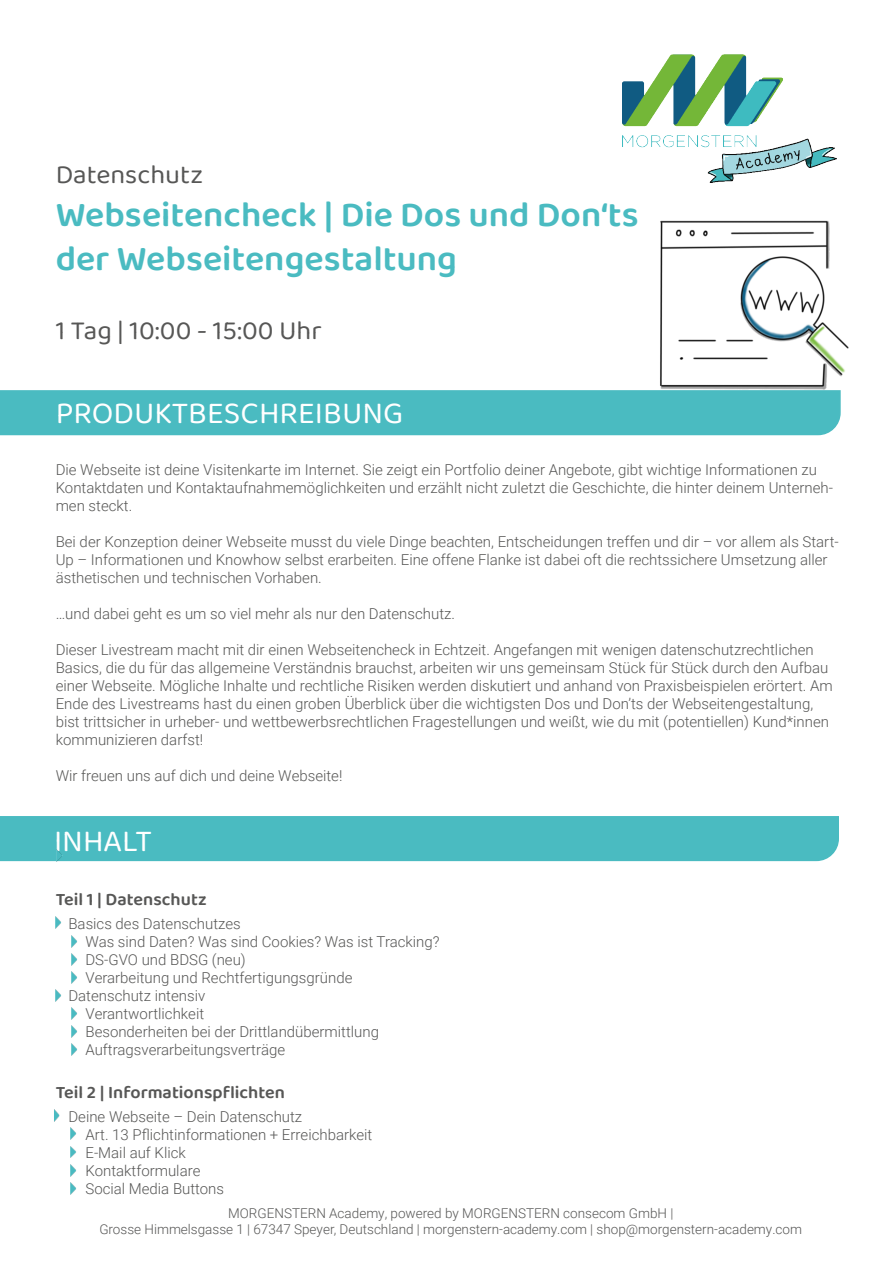
<style>
.page{position:relative;width:893px;height:1263px;background:#fff}
.page>*{position:absolute;margin:0;border:0;box-sizing:border-box;transform-origin:0 0}
.t1{font:600 36px "Baloo Chettan 2";color:#4abbc1}
.t2{font:31.5px "Baloo Chettan 2";color:#fff}
.t3{font:27px "Baloo Chettan 2";color:#575756}
.t4{font:600 18px "Baloo Chettan 2";color:#575756}
.t5{font:300 15px/18px "Roboto";color:#575756}
.t6{font:300 13.5px "Roboto";color:#575756}
</style>
<div class="page">
<img style="left:622px;top:54px;width:213px;height:100px">
<div style="left:0;top:390px;width:604px;height:46px;background:#4abbc1"></div>
<div style="left:0;top:816px;width:839px;height:46px;background:#4abbc1"></div>
<svg style="left:55px;top:916px;width:7px;height:12px"></svg>
<img style="left:604px;top:154px;width:245px;height:282px">
<svg style="left:71px;top:935px;width:7px;height:12px"></svg>
<svg style="left:55px;top:990px;width:7px;height:12px"></svg>
<svg style="left:71px;top:954px;width:7px;height:11px"></svg>
<svg style="left:71px;top:972px;width:7px;height:11px"></svg>
<svg style="left:71px;top:1008px;width:7px;height:12px"></svg>
<svg style="left:71px;top:1026px;width:7px;height:12px"></svg>
<svg style="left:71px;top:1044px;width:7px;height:12px"></svg>
<svg style="left:54px;top:1110px;width:6px;height:12px"></svg>
<svg style="left:70px;top:1128px;width:7px;height:12px"></svg>
<svg style="left:70px;top:1146px;width:6px;height:12px"></svg>
<svg style="left:70px;top:1164px;width:7px;height:12px"></svg>
<svg style="left:70px;top:1182px;width:7px;height:12px"></svg>
<p class="t3" style="left:56px;top:156px;width:149px">Datenschutz</p>
<p class="t1" style="left:56px;top:190px;width:584px">Webseitencheck | Die Dos und Don‘ts</p>
<p class="t1" style="left:56px;top:233px;width:403px">der Webseitengestaltung</p>
<p class="t3" style="left:56px;top:311px;width:268px">1 Tag | 10:00 - 15:00 Uhr</p>
<p class="t2" style="left:56px;top:391px;width:349px">PRODUKTBESCHREIBUNG</p>
<p class="t5" style="left:56px;top:460px;width:779px">Die Webseite ist deine Visitenkarte im Internet. Sie zeigt ein Portfolio deiner Angebote, gibt wichtige Informationen zu<br>Kontaktdaten und Kontaktaufnahmemöglichkeiten und erzählt nicht zuletzt die Geschichte, die hinter deinem Unterneh&shy;men steckt.</p>
<p class="t5" style="left:56px;top:532px;width:785px">Bei der Konzeption deiner Webseite musst du viele Dinge beachten, Entscheidungen treffen und dir – vor allem als Start-<br>Up – Informationen und Knowhow selbst erarbeiten. Eine offene Flanke ist dabei oft die rechtssichere Umsetzung aller ästhetischen und technischen Vorhaben.</p>
<p class="t5" style="left:56px;top:604px;width:401px">…und dabei geht es um so viel mehr als nur den Datenschutz.</p>
<p class="t5" style="left:56px;top:640px;width:778px">Dieser Livestream macht mit dir einen Webseitencheck in Echtzeit. Angefangen mit wenigen datenschutzrechtlichen Basics, die du für das allgemeine Verständnis brauchst, arbeiten wir uns gemeinsam Stück für Stück durch den Aufbau einer Webseite. Mögliche Inhalte und rechtliche Risiken werden diskutiert und anhand von Praxisbeispielen erörtert. Am Ende des Livestreams hast du einen groben Überblick über die wichtigsten Dos und Don’ts der Webseitengestaltung, bist trittsicher in urheber- und wettbewerbsrechtlichen Fragestellungen und weißt, wie du mit (potentiellen) Kund*innen kommunizieren darfst!</p>
<p class="t5" style="left:56px;top:766px;width:288px">Wir freuen uns auf dich und deine Webseite!</p>
<p class="t2" style="left:54px;top:818px;width:100px">INHALT</p>
<p class="t4" style="left:56px;top:886px;width:152px">Teil 1 | Datenschutz</p>
<p class="t5" style="left:68px;top:914px;width:174px">Basics des Datenschutzes</p>
<p class="t5" style="left:85px;top:932px;width:356px">Was sind Daten? Was sind Cookies? Was ist Tracking?</p>
<p class="t5" style="left:85px;top:950px;width:162px">DS-GVO und BDSG (neu)</p>
<p class="t5" style="left:85px;top:968px;width:268px">Verarbeitung und Rechtfertigungsgründe</p>
<p class="t5" style="left:68px;top:986px;width:138px">Datenschutz intensiv</p>
<p class="t5" style="left:85px;top:1004px;width:120px">Verantwortlichkeit</p>
<p class="t5" style="left:85px;top:1022px;width:295px">Besonderheiten bei der Drittlandübermittlung</p>
<p class="t5" style="left:85px;top:1040px;width:201px">Auftragsverarbeitungsverträge</p>
<p class="t4" style="left:56px;top:1080px;width:231px">Teil 2 | Informationspflichten</p>
<p class="t5" style="left:68px;top:1107px;width:235px">Deine Webseite – Dein Datenschutz</p>
<p class="t5" style="left:85px;top:1125px;width:288px">Art. 13 Pflichtinformationen + Erreichbarkeit</p>
<p class="t5" style="left:85px;top:1143px;width:102px">E-Mail auf Klick</p>
<p class="t5" style="left:85px;top:1161px;width:117px">Kontaktformulare</p>
<p class="t5" style="left:85px;top:1179px;width:140px">Social Media Buttons</p>
<p class="t6" style="left:228px;top:1203px;width:447px">MORGENSTERN Academy, powered by MORGENSTERN consecom GmbH |</p>
<p class="t6" style="left:99px;top:1219px;width:704px">Grosse Himmelsgasse 1 | 67347 Speyer, Deutschland | morgenstern-academy.com | shop@morgenstern-academy.com</p>
</div>
